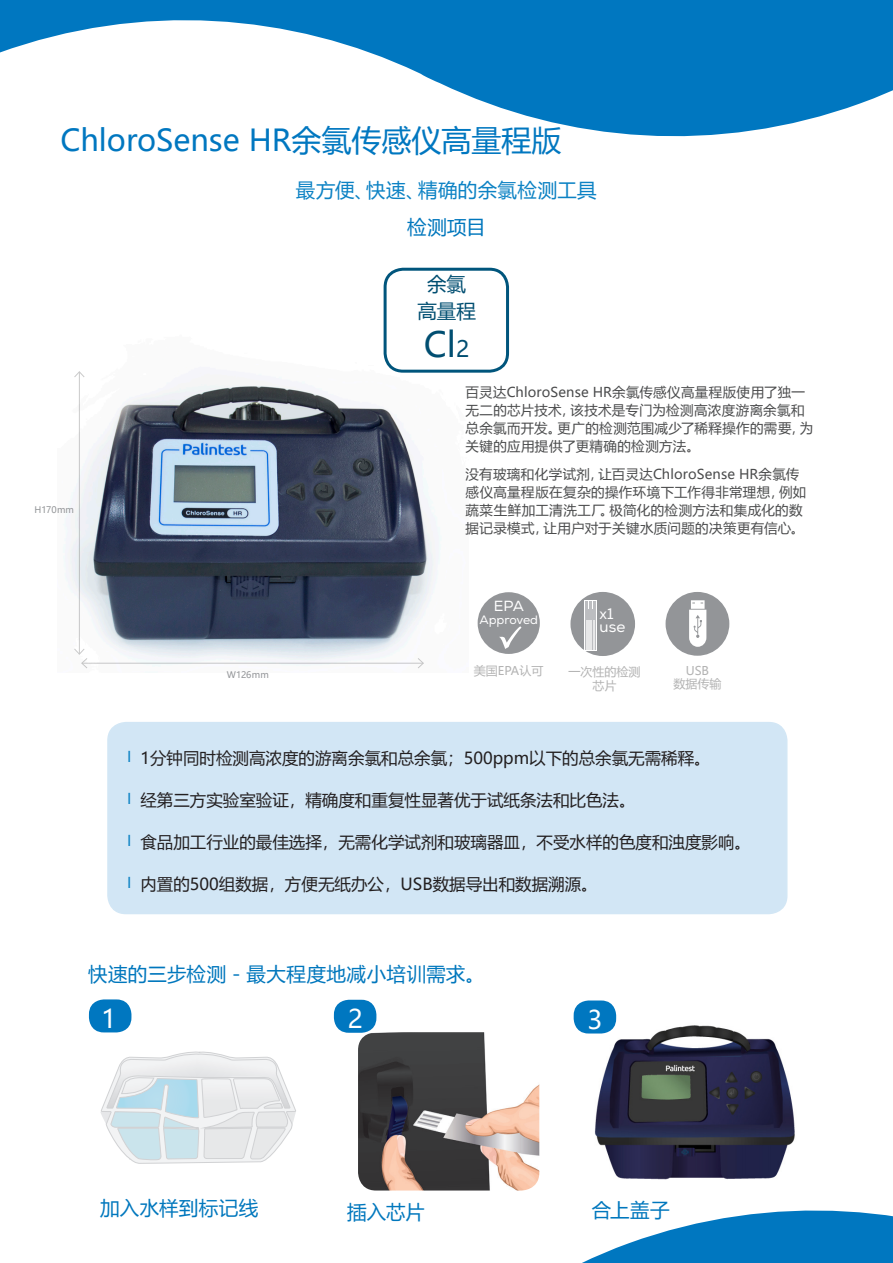
<style>
.page{position:relative;width:893px;height:1263px;background:#fff}
.page>*{position:absolute;margin:0;border:0;box-sizing:border-box;transform-origin:0 0}
.t1{font:34.5px "Microsoft Ya Hei";color:#004e71}
.t2{font:30px "Microsoft Ya Hei";color:#0077c0}
.t3{font:25.5px "Microsoft Ya Hei";color:#fff}
.t4{font:19.5px "Microsoft Ya Hei";letter-spacing:.015em;color:#0077bd}
.t5{font:19.5px "Microsoft Ya Hei";letter-spacing:.02em;color:#0c82c4}
.t6{font:19.5px "Microsoft Ya Hei";color:#004e71}
.t7{font:16.5px "Microsoft Ya Hei";color:#231f20}
.t8{font:15.15px/13.2px "Nexa";color:#fff}
.t9{font:14.55px "Nexa";color:#fff}
.t10{font:13.5px/18px "Microsoft Ya Hei";letter-spacing:.02em;color:#4b4c4d}
.t11{font:12.15px "Nexa";color:#fff}
.t12{font:12px/13.5px "Microsoft Ya Hei";color:#b3b3b3;text-align:center}
.t13{font:9px "Microsoft Ya Hei";letter-spacing:.005em;color:#939598}
.s1{font-size:22.5px}
.s2{font-size:14.85px;color:#0c82c4}
</style>
<div class="page">
<svg style="left:539px;top:1016px;width:354px;height:247px"></svg>
<img style="left:63px;top:317px;width:378px;height:350px">
<div style="left:108px;top:723px;width:679px;height:190px;background:#d2e6f5;border-radius:18px"></div>
<div style="left:107px;top:722px;width:680px;height:192px;border:2px solid #0076c8;border-radius:18px"></div>
<svg style="left:0;top:0;width:893px;height:137px;fill:#0077c0"></svg>
<div style="left:385px;top:269px;width:122px;height:102px;background:#fff;border-radius:18px"></div>
<div style="left:384px;top:268px;width:125px;height:105px;border:3px solid #00557c;border-radius:18px"></div>
<div style="left:666px;top:592px;width:63px;height:64px;background:#939598;border-radius:50%"></div>
<svg style="left:689px;top:600px;width:17px;height:47px"></svg>
<div style="left:478px;top:592px;width:62px;height:62px;background:#939598;border-radius:50%"></div>
<svg style="left:499px;top:626px;width:22px;height:23px"></svg>
<div style="left:570px;top:592px;width:65px;height:64px;background:#939598;border-radius:50%"></div>
<svg style="left:584px;top:600px;width:13px;height:50px"></svg>
<svg style="left:585px;top:609px;width:8px;height:40px"></svg>
<hr style="left:593px;top:601px;width:3px;height:48px;background:#bcbdc0">
<svg style="left:585px;top:601px;width:6px;height:9px"></svg>
<hr style="left:586px;top:620px;width:4px;height:29px;background:#e7e7e8">
<hr style="left:593px;top:620px;width:2px;height:29px;background:#fff">
<svg style="left:591px;top:620px;width:1px;height:29px"></svg>
<hr style="left:79px;top:372px;width:1px;height:282px;background:#4b4c4d">
<svg style="left:73px;top:371px;width:12px;height:7px"></svg>
<hr style="left:82px;top:663px;width:341px;height:1px;background:#4b4c4d">
<svg style="left:73px;top:648px;width:15px;height:21px"></svg>
<svg style="left:417px;top:657px;width:7px;height:12px"></svg>
<img style="left:358px;top:1032px;width:181px;height:158px">
<img style="left:582px;top:1017px;width:227px;height:172px">
<div style="left:89px;top:999px;width:42px;height:33px;background:#0077c0;border-radius:15px"></div>
<div style="left:334px;top:1000px;width:42px;height:33px;background:#0077c0;border-radius:15px"></div>
<div style="left:574px;top:1000px;width:42px;height:33px;background:#0077c0;border-radius:15px"></div>
<svg style="left:100px;top:1051px;width:196px;height:113px"></svg>
<p class="t2" style="left:60px;top:120px;width:503px">ChloroSense HR余氯传感仪高量程版</p>
<p class="t5" style="left:296px;top:177px;width:302px">最方便、快速、精确的余氯检测工具</p>
<p class="t4" style="left:407px;top:214px;width:80px">检测项目</p>
<p class="t6" style="left:427px;top:271px;width:40px">余氯</p>
<p class="t6" style="left:417px;top:298px;width:60px">高量程</p>
<p class="t1" style="left:424px;top:321px;width:47px">Cl<span class="s1">2</span></p>
<p class="t13" style="left:35px;top:504px;width:41px">H170mm</p>
<p class="t13" style="left:227px;top:669px;width:43px">W126mm</p>
<p class="t10" style="left:466px;top:382px;width:349px">百灵达ChloroSense HR余氯传感仪高量程版使用了独一无二的芯片技术，该技术是专门为检测高浓度游离余氯和总余氯而开发。更广的检测范围减少了稀释操作的需要，为关键的应用提供了更精确的检测方法。</p>
<p class="t10" style="left:466px;top:465px;width:342px">没有玻璃和化学试剂，让百灵达ChloroSense HR余氯传感仪高量程版在复杂的操作环境下工作得非常理想，例如蔬菜生鲜加工清洗工厂。极简化的检测方法和集成化的数据记录模式，让用户对于关键水质问题的决策更有信心。</p>
<p class="t9" style="left:494px;top:597px;width:32px">EPA</p>
<p class="t11" style="left:479px;top:612px;width:60px">Approved</p>
<p class="t12" style="left:474px;top:664px;width:71px">美国EPA认可</p>
<p class="t8" style="left:600px;top:607px;width:27px">x1 use</p>
<p class="t12" style="left:569px;top:664px;width:73px">一次性的检测芯片</p>
<p class="t12" style="left:686px;top:663px;width:25px">USB</p>
<p class="t12" style="left:673px;top:677px;width:49px">数据传输</p>
<p class="t7" style="left:127px;top:747px;width:585px"><span class="s2">I</span> 1分钟同时检测高浓度的游离余氯和总余氯；500ppm以下的总余氯无需稀释。</p>
<p class="t7" style="left:127px;top:789px;width:510px"><span class="s2">I</span> 经第三方实验室验证，精确度和重复性显著优于试纸条法和比色法。</p>
<p class="t7" style="left:127px;top:831px;width:625px"><span class="s2">I</span> 食品加工行业的最佳选择，无需化学试剂和玻璃器皿，不受水样的色度和浊度影响。</p>
<p class="t7" style="left:127px;top:873px;width:472px"><span class="s2">I</span> 内置的500组数据，方便无纸办公，USB数据导出和数据溯源。</p>
<p class="t4" style="left:88px;top:961px;width:398px">快速的三步检测 - 最大程度地减小培训需求。</p>
<p class="t3" style="left:102px;top:1001px;width:16px">1</p>
<p class="t3" style="left:348px;top:1001px;width:16px">2</p>
<p class="t3" style="left:587px;top:1002px;width:16px">3</p>
<p class="t4" style="left:100px;top:1195px;width:160px">加入水样到标记线</p>
<p class="t4" style="left:347px;top:1198px;width:79px">插入芯片</p>
<p class="t4" style="left:592px;top:1197px;width:79px">合上盖子</p>
</div>
